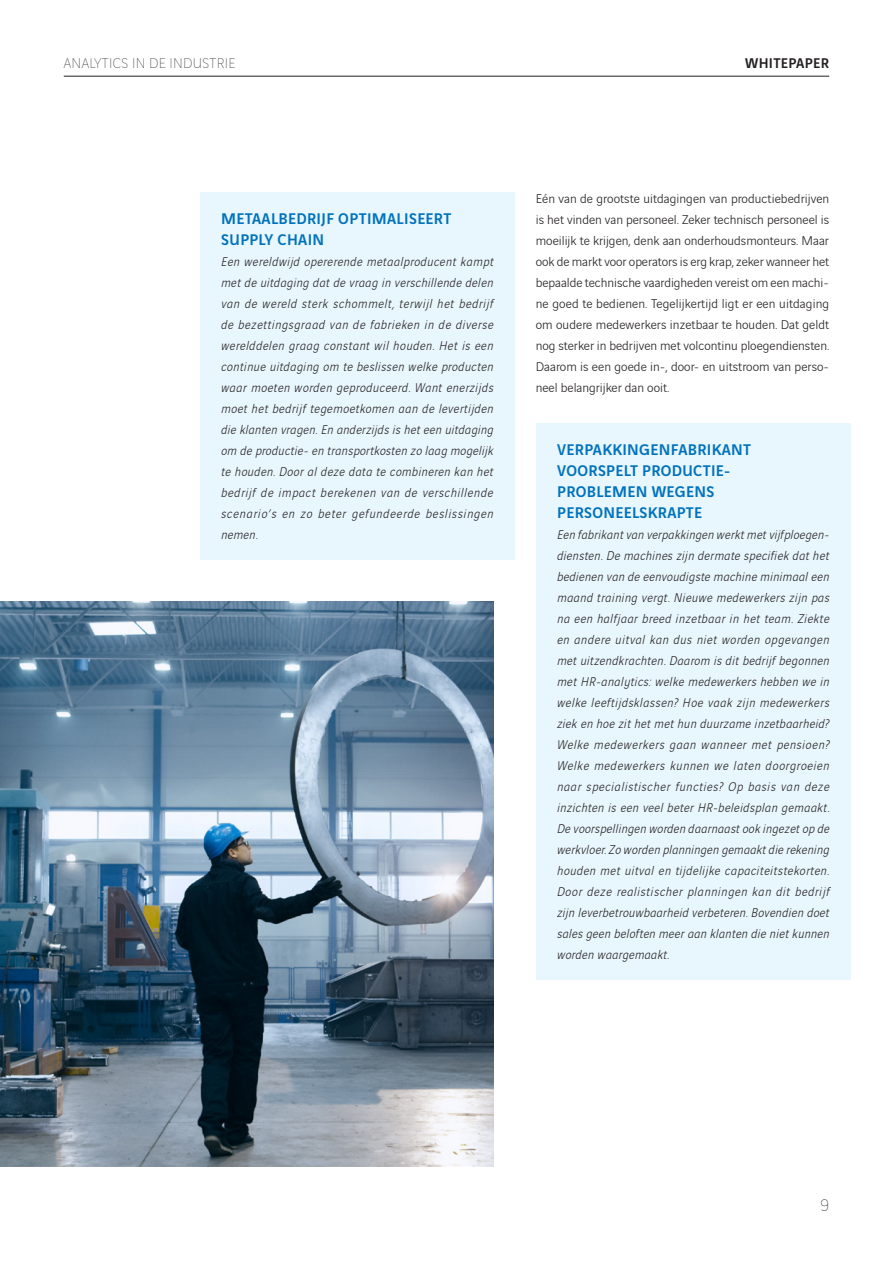
<style>
.page{position:relative;width:893px;height:1263px;background:#fff}
.page>*{position:absolute;margin:0;border:0;box-sizing:border-box;transform-origin:0 0}
.t1{font:200 18px "Vinci Sans";color:#231f20}
.t2{font:500 16.5px/21px "Vinci Sans";letter-spacing:.02em;color:#0072bc}
.t3{font:200 15px "Vinci Sans";letter-spacing:.02em;color:#231f20}
.t4{font:500 15px "Vinci Sans";letter-spacing:.02em;color:#231f20}
.t5{font:italic 300 13.5px/21px "Vinci Sans";letter-spacing:.03em;color:#231f20;text-align:justify}
.Body_tekst{font:300 13.5px/21px "Vinci Sans";color:#231f20;text-align:justify}
</style>
<div class="page">
<hr style="left:64px;top:76px;width:765px;height:1px;background:#231f20">
<div style="left:200px;top:192px;width:314px;height:368px;background:#e8f6fd"></div>
<div style="left:536px;top:423px;width:314px;height:557px;background:#e8f6fd"></div>
<img style="left:0;top:602px;width:493px;height:564px">
<p class="t3" style="left:64px;top:52px;width:173px">ANALYTICS IN DE INDUSTRIE</p>
<p class="t4" style="left:745px;top:51px;width:85px">WHITEPAPER</p>
<h3 class="t2" style="left:221px;top:206px;width:232px">METAALBEDRIJF OPTIMALISEERT<br>SUPPLY CHAIN</h3>
<h3 class="t5" style="left:221px;top:250px;width:274px">Een wereldwijd opererende metaalproducent kampt met de uitdaging dat de vraag in verschillende delen van de wereld sterk schommelt, terwijl het bedrijf de bezettingsgraad van de fabrieken in de diverse werelddelen graag constant wil houden. Het is een continue uitdaging om te beslissen welke producten waar moeten worden geproduceerd. Want enerzijds moet het bedrijf tegemoetkomen aan de levertijden die klanten vragen. En anderzijds is het een uitdaging om de productie- en transportkosten zo laag mogelijk te houden. Door al deze data te combineren kan het bedrijf de impact berekenen van de verschillende scenario’s en zo beter gefundeerde beslissingen nemen.</h3>
<p class="Body_tekst" style="left:536px;top:187px;width:295px">Eén van de grootste uitdagingen van productiebedrijven is het vinden van personeel. Zeker technisch personeel is moeilijk te krijgen, denk aan onderhoudsmonteurs. Maar ook de markt voor operators is erg krap, zeker wanneer het bepaalde technische vaardigheden vereist om een machi&shy;ne goed te bedienen. Tegelijkertijd ligt er een uitdaging om oudere medewerkers inzetbaar te houden. Dat geldt nog sterker in bedrijven met volcontinu ploegendiensten.<br>Daarom is een goede in-, door- en uitstroom van perso&shy;neel belangrijker dan ooit.</p>
<h3 class="t2" style="left:557px;top:437px;width:196px">VERPAKKINGENFABRIKANT<br>VOORSPELT PRODUCTIE-<br>PROBLEMEN WEGENS<br>PERSONEELSKRAPTE</h3>
<h3 class="t5" style="left:557px;top:523px;width:274px">Een fabrikant van verpakkingen werkt met vijfploegen&shy;diensten. De machines zijn dermate specifiek dat het bedienen van de eenvoudigste machine minimaal een maand training vergt. Nieuwe medewerkers zijn pas na een halfjaar breed inzetbaar in het team. Ziekte en andere uitval kan dus niet worden opgevangen met uitzendkrachten. Daarom is dit bedrijf begonnen met HR-analytics: welke medewerkers hebben we in welke leeftijdsklassen? Hoe vaak zijn medewerkers ziek en hoe zit het met hun duurzame inzetbaarheid?<br>Welke medewerkers gaan wanneer met pensioen?<br>Welke medewerkers kunnen we laten doorgroeien naar specialistischer functies? Op basis van deze inzichten is een veel beter HR-beleidsplan gemaakt.<br>De voorspellingen worden daarnaast ook ingezet op de werkvloer. Zo worden planningen gemaakt die rekening houden met uitval en tijdelijke capaciteitstekorten.<br>Door deze realistischer planningen kan dit bedrijf zijn leverbetrouwbaarheid verbeteren. Bovendien doet sales geen beloften meer aan klanten die niet kunnen worden waargemaakt.</h3>
<h1 class="t1" style="left:820px;top:1192px;width:10px">9</h1>
</div>
